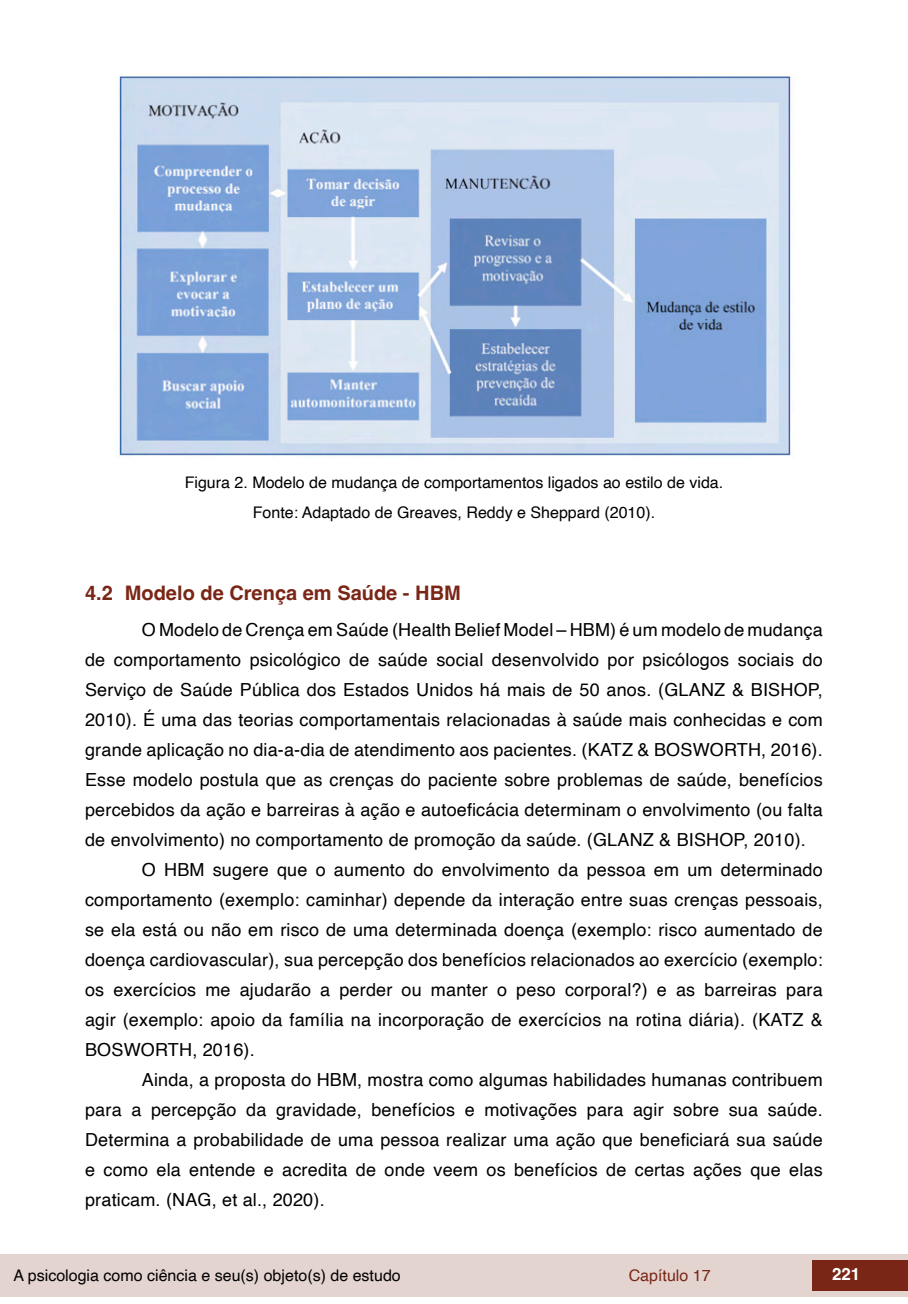
<style>
.page{position:relative;width:908px;height:1304px;background:#fff}
.page>*{position:absolute;margin:0;border:0;box-sizing:border-box;transform-origin:0 0}
.t1{font:700 20px "Helvetica";color:#7a2616}
.t2{font:18px "Helvetica";letter-spacing:.01em;color:#000}
.t3{font:700 16.8px "Helvetica";color:#fff}
.t4{font:16px/30.6px "Helvetica";color:#000;text-align:center}
.t5{font:16px "Helvetica";color:#7a2616}
</style>
<div class="page">
<div style="left:0;top:1254px;width:906px;height:43px;background:#e4d4d0"></div>
<div style="left:812px;top:1261px;width:95px;height:30px;background:#7a2616"></div>
<img style="left:119px;top:76px;width:672px;height:380px">
<p class="t4" style="left:184px;top:467px;width:540px">Figura 2. Modelo de mudança de comportamentos ligados ao estilo de vida.<br>Fonte: Adaptado de Greaves, Reddy e Sheppard (2010).</p>
<p class="t1" style="left:85px;top:581px;width:377px">4.2 Modelo de Crença em Saúde - HBM</p>
<p class="t2" style="left:142px;top:615px;width:682px">O Modelo de Crença em Saúde (Health Belief Model – HBM) é um modelo de mudança</p>
<p class="t2" style="left:85px;top:645px;width:738px">de comportamento psicológico de saúde social desenvolvido por psicólogos sociais do</p>
<p class="t2" style="left:85px;top:675px;width:738px">Serviço de Saúde Pública dos Estados Unidos há mais de 50 anos. (GLANZ &amp; BISHOP,</p>
<p class="t2" style="left:85px;top:705px;width:738px">2010). É uma das teorias comportamentais relacionadas à saúde mais conhecidas e com</p>
<p class="t2" style="left:85px;top:735px;width:738px">grande aplicação no dia-a-dia de atendimento aos pacientes. (KATZ &amp; BOSWORTH, 2016).</p>
<p class="t2" style="left:85px;top:766px;width:738px">Esse modelo postula que as crenças do paciente sobre problemas de saúde, benefícios</p>
<p class="t2" style="left:85px;top:796px;width:738px">percebidos da ação e barreiras à ação e autoeficácia determinam o envolvimento (ou falta</p>
<p class="t2" style="left:85px;top:826px;width:722px">de envolvimento) no comportamento de promoção da saúde. (GLANZ &amp; BISHOP, 2010).</p>
<p class="t2" style="left:142px;top:856px;width:682px">O HBM sugere que o aumento do envolvimento da pessoa em um determinado</p>
<p class="t2" style="left:85px;top:886px;width:738px">comportamento (exemplo: caminhar) depende da interação entre suas crenças pessoais,</p>
<p class="t2" style="left:85px;top:916px;width:738px">se ela está ou não em risco de uma determinada doença (exemplo: risco aumentado de</p>
<p class="t2" style="left:85px;top:946px;width:738px">doença cardiovascular), sua percepção dos benefícios relacionados ao exercício (exemplo:</p>
<p class="t2" style="left:85px;top:976px;width:738px">os exercícios me ajudarão a perder ou manter o peso corporal?) e as barreiras para</p>
<p class="t2" style="left:85px;top:1006px;width:738px">agir (exemplo: apoio da família na incorporação de exercícios na rotina diária). (KATZ &amp;</p>
<p class="t2" style="left:85px;top:1036px;width:171px">BOSWORTH, 2016).</p>
<p class="t2" style="left:142px;top:1066px;width:682px">Ainda, a proposta do HBM, mostra como algumas habilidades humanas contribuem</p>
<p class="t2" style="left:85px;top:1096px;width:738px">para a percepção da gravidade, benefícios e motivações para agir sobre sua saúde.</p>
<p class="t2" style="left:85px;top:1126px;width:738px">Determina a probabilidade de uma pessoa realizar uma ação que beneficiará sua saúde</p>
<p class="t2" style="left:85px;top:1156px;width:738px">e como ela entende e acredita de onde veem os benefícios de certas ações que elas</p>
<p class="t2" style="left:85px;top:1186px;width:241px">praticam. (NAG, et al., 2020).</p>
<p class="t4" style="left:14px;top:1260px;width:388px">A psicologia como ciência e seu(s) objeto(s) de estudo</p>
<p class="t5" style="left:628px;top:1263px;width:83px">Capítulo 17</p>
<p class="t3" style="left:831px;top:1264px;width:30px">221</p>
</div>
